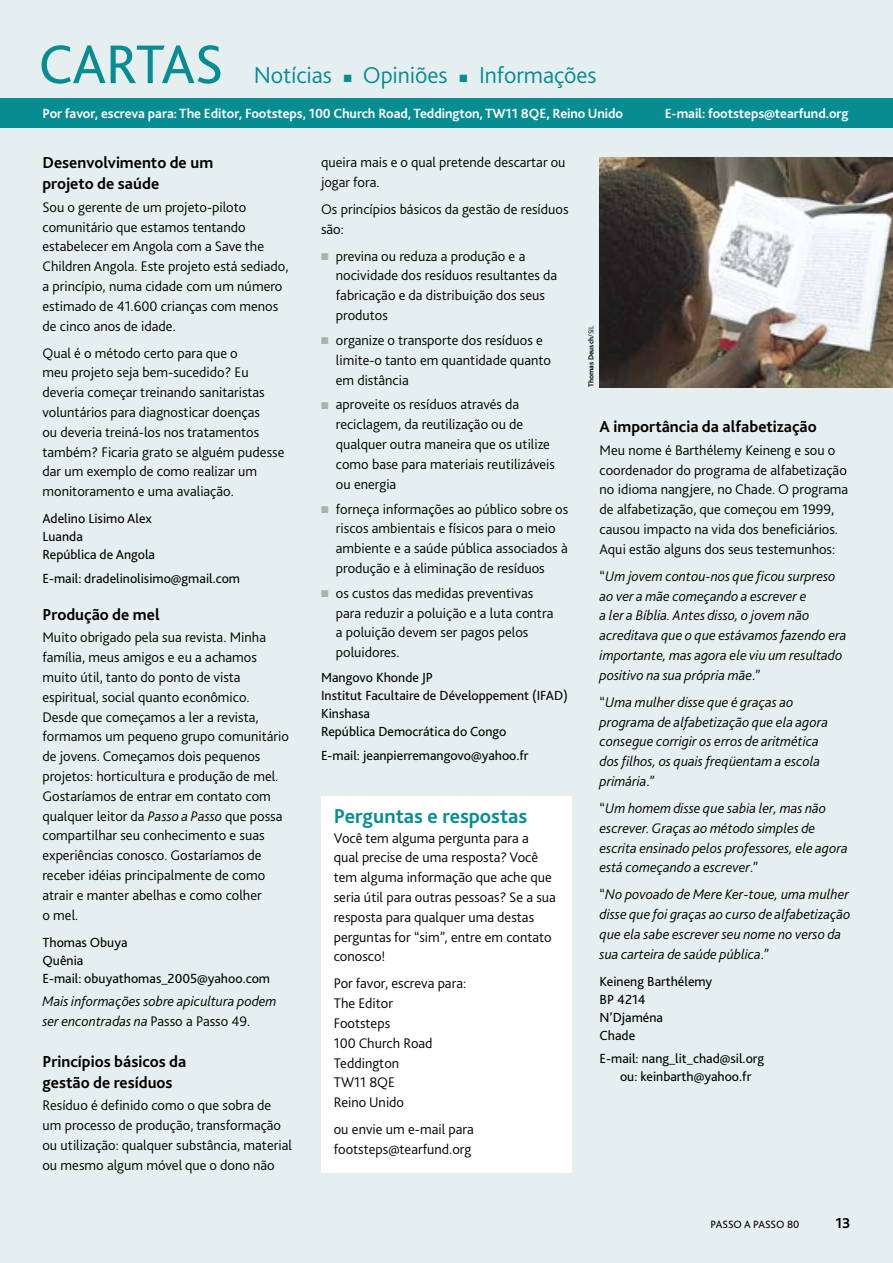
<style>
.page{position:relative;width:893px;height:1263px;background:#e6eff0}
.page>*{position:absolute;margin:0;border:0;box-sizing:border-box;transform-origin:0 0}
.t1{font:57px "Bliss 2";letter-spacing:-.01em;color:#078c92}
.t2{font:300 24px "Bliss 2";letter-spacing:-.005em;color:#078c92}
.t3{font:700 21px "Bliss 2";color:#078c92}
.t4{font:700 16.65px/20.5px "Bliss 2";color:#000}
.t5{font:700 15px "Bliss 2";color:#000}
.t6{font:300 14.55px/19.8px "Bliss 2";color:#000}
.t7{font:italic 300 14.55px/19.8px "Bliss 2";color:#000}
.t8{font:700 13.95px "Bliss 2";letter-spacing:-.005em;color:#fff}
.t9{font:13.8px/18px "Bliss 2";color:#000}
.t10{font:11.1px "Bliss 2";color:#000}
.t11{font:700 7.5px "Bliss 2";color:#000}
.s1{font-style:italic}
.s2{font-style:normal}
.s3{color:#afafaf}
.s4{font-weight:300}
</style>
<div class="page">
<div style="left:0;top:98px;width:893px;height:30px;background:#078c92"></div>
<div style="left:321px;top:796px;width:251px;height:376px;background:#fff"></div>
<img style="left:599px;top:157px;width:294px;height:230px">
<h1 class="t1" style="left:38px;top:43px;width:186px">CARTAS</h1>
<h2 class="t2" style="left:254px;top:66px;width:80px">Notícias</h2>
<h2 class="t2" style="left:344px;top:66px;width:105px">■ Opiniões</h2>
<h2 class="t2" style="left:459px;top:66px;width:139px">■ Informações</h2>
<p class="t8" style="left:42px;top:108px;width:582px">Por favor, escreva para: The Editor, Footsteps, 100 Church Road, Teddington, TW11 8QE, Reino Unido</p>
<p class="t8" style="left:665px;top:108px;width:185px">E-mail: footsteps@tearfund.org</p>
<p class="t4" style="left:42px;top:154px;width:172px">Desenvolvimento de um projeto de saúde</p>
<p class="t6" style="left:42px;top:198px;width:248px">Sou o gerente de um projeto-piloto comunitário que estamos tentando estabelecer em Angola com a Save the Children Angola. Este projeto está sediado, a princípio, numa cidade com um número estimado de 41.600 crianças com menos de cinco anos de idade.</p>
<p class="t6" style="left:42px;top:344px;width:243px">Qual é o método certo para que o<br>meu projeto seja bem-sucedido? Eu deveria começar treinando sanitaristas volun tários para diagnosticar doenças<br>ou deveria treiná-los nos tratamentos também? Ficaria grato se alguém pudesse dar um exemplo de como realizar um monitoramento e uma avaliação.</p>
<p class="t9" style="left:42px;top:511px;width:114px">Adelino Lisimo Alex<br>Luanda<br>República de Angola</p>
<p class="t9" style="left:42px;top:570px;width:199px">E-mail: dradelinolisimo@gmail.com</p>
<p class="t4" style="left:42px;top:606px;width:119px">Produção de mel</p>
<p class="t6" style="left:42px;top:629px;width:248px">Muito obrigado pela sua revista. Minha família, meus amigos e eu a achamos muito útil, tanto do ponto de vista espiritual, social quanto econômico.<br>Desde que começamos a ler a revista, formamos um pequeno grupo comunitário de jovens. Começamos dois pequenos projetos: horticultura e produção de mel.<br>Gostaríamos de entrar em contato com qualquer leitor da <span class="s1">Passo a Passo</span> que possa compartilhar seu conhecimento e suas experiências conosco. Gostaríamos de receber idéias principalmente de como atrair e manter abelhas e como colher<br>o mel.</p>
<p class="t9" style="left:42px;top:935px;width:229px">Thomas Obuya<br>Quênia<br>E-mail: obuyathomas_2005@yahoo.com</p>
<p class="t7" style="left:42px;top:993px;width:235px">Mais informações sobre apicultura podem ser encontradas na <span class="s2">Passo a Passo 49.</span></p>
<p class="t4" style="left:42px;top:1053px;width:145px">Princípios básicos da gestão de resíduos</p>
<p class="t6" style="left:42px;top:1097px;width:251px">Resíduo é definido como o que sobra de um processo de produção, transformação ou utilização: qualquer substância, material ou mesmo algum móvel que o dono não</p>
<p class="t6" style="left:321px;top:154px;width:246px">queira mais e o qual pretende descartar ou jogar fora.</p>
<p class="t6" style="left:321px;top:201px;width:249px">Os princípios básicos da gestão de resíduos são:</p>
<p class="t6" style="left:336px;top:247px;width:223px;text-indent:-15px"><span class="s3">■</span> previna ou reduza a produção e a nocividade dos resíduos resultantes da fabricação e da distribuição dos seus produtos</p>
<p class="t6" style="left:336px;top:332px;width:217px;text-indent:-15px"><span class="s3">■</span> organize o transporte dos resíduos e limite-o tanto em quantidade quanto em distância</p>
<p class="t6" style="left:336px;top:396px;width:221px;text-indent:-15px"><span class="s3">■</span> aproveite os resíduos através da reciclagem, da reutilização ou de qualquer outra maneira que os utilize como base para materiais reutilizáveis ou energia</p>
<p class="t6" style="left:336px;top:500px;width:234px;text-indent:-15px"><span class="s3">■</span> forneça informações ao público sobre os riscos ambientais e físicos para o meio ambiente e a saúde pública associados à produção e à eliminação de resíduos</p>
<p class="t6" style="left:336px;top:585px;width:219px;text-indent:-15px"><span class="s3">■</span> os custos das medidas preventivas para reduzir a poluição e a luta contra a poluição devem ser pagos pelos poluidores.</p>
<p class="t9" style="left:321px;top:670px;width:248px">Mangovo Khonde JP<br>Institut Facultaire de Développement (IFAD)<br>Kinshasa<br>República Democrática do Congo</p>
<p class="t9" style="left:321px;top:747px;width:209px">E-mail: jeanpierremangovo@yahoo.fr</p>
<p class="t11" style="left:588px;top:387px;width:63px;rotate:-90deg">Thomas Deusch<span class="s4">/SIL</span></p>
<p class="t4" style="left:599px;top:418px;width:219px">A importância da alfabetização</p>
<p class="t6" style="left:599px;top:441px;width:250px">Meu nome é Barthélemy Keineng e sou o coordenador do programa de alfabetização no idioma nangjere, no Chade. O programa de alfabetização, que começou em 1999, causou impacto na vida dos beneficiários.<br>Aqui estão alguns dos seus testemunhos:</p>
<p class="t7" style="left:599px;top:568px;width:248px"><span class="s2">“</span>Um jovem contou-nos que ficou surpreso ao ver a mãe começando a escrever e<br>a ler a Bíblia. Antes disso, o jovem não acreditava que o que estávamos fazendo era importante, mas agora ele viu um resultado positivo na sua própria mãe<span class="s2">.”</span></p>
<p class="t7" style="left:599px;top:694px;width:230px"><span class="s2">“</span>Uma mulher disse que é graças ao programa de alfabetização que ela agora consegue corrigir os erros de aritmética dos filhos, os quais freqüentam a escola primária<span class="s2">.”</span></p>
<p class="t7" style="left:599px;top:800px;width:250px"><span class="s2">“</span>Um homem disse que sabia ler, mas não escrever. Graças ao método simples de escrita ensinado pelos professores, ele agora está começando a escrever<span class="s2">.”</span></p>
<p class="t7" style="left:599px;top:886px;width:252px"><span class="s2">“</span>No povoado de Mere Ker-toue, uma mulher disse que foi graças ao curso de alfabetização que ela sabe escrever seu nome no verso da sua carteira de saúde pública<span class="s2">.”</span></p>
<p class="t9" style="left:599px;top:974px;width:114px">Keineng Barthélemy<br>BP 4214<br>N’Djaména<br>Chade</p>
<p class="t9" style="left:599px;top:1051px;width:166px;text-align:center">E-mail: nang_lit_chad@sil.org ou: keinbarth@yahoo.fr</p>
<h3 class="t3" style="left:334px;top:808px;width:195px">Perguntas e respostas</h3>
<p class="t6" style="left:334px;top:829px;width:224px">Você tem alguma pergunta para a qual precise de uma resposta? Você tem alguma informação que ache que seria útil para outras pessoas? Se a sua resposta para qualquer uma destas perguntas for “sim”, entre em contato conosco!</p>
<p class="t6" style="left:334px;top:975px;width:134px">Por favor, escreva para:<br>The Editor<br>Footsteps<br>100 Church Road<br>Teddington<br>TW11 8QE<br>Reino Unido</p>
<p class="t6" style="left:334px;top:1121px;width:142px">ou envie um e-mail para footsteps@tearfund.org</p>
<p class="t10" style="left:710px;top:1220px;width:90px">PASSO A PASSO 80</p>
<p class="t5" style="left:835px;top:1217px;width:17px">13</p>
</div>
